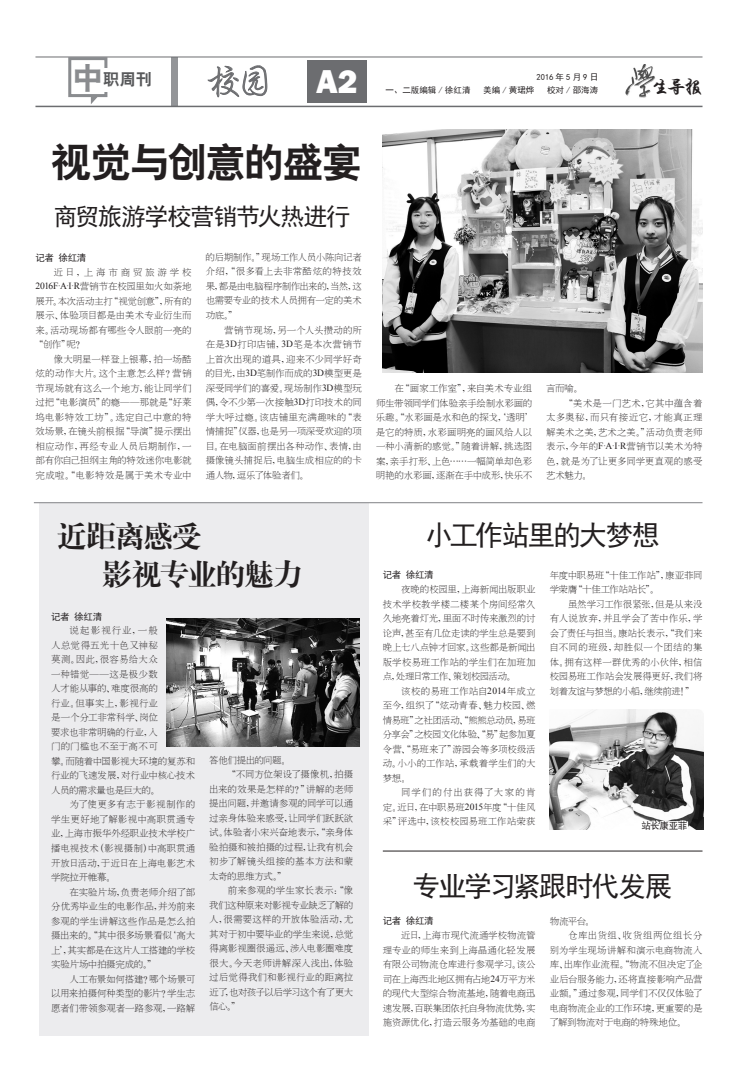
<style>
.page{position:relative;width:738px;height:1078px;background:#fff}
.page>*{position:absolute;margin:0;border:0;box-sizing:border-box;transform-origin:0 0}
.t1{font:40px "H Yb 2 gj";letter-spacing:-.035em;color:#231f20}
.t2{font:35px "H Yi 2 gj";color:#6c6d70}
.t3{font:800 34px "Franklin Gothic";color:#fff}
.t4{font:30px/38px "H Ya 4 gj";letter-spacing:-.055em;color:#231f20}
.t5{font:28px "Sim Hei";letter-spacing:-.08em;color:#231f20}
.t6{font:24px "Sim Hei";letter-spacing:-.045em;color:#231f20}
.t7{font:18px "H Yi 4 gj";color:#231f20;scale:1.1 1}
.t8{font:16.2px "H Yb 2 gj";color:#57585a}
.t9{font:9.5px/14.5px "H Ya 2 gj";letter-spacing:-.015em;color:#231f20;text-align:justify}
.t10{font:9.5px "H Ya 2 gj";letter-spacing:.02em;color:#231f20}
.t11{font:9.5px "H Ya 2 gj";letter-spacing:.005em;color:#231f20}
.t12{font:9.5px/14.5px "H Ya 2 gj";letter-spacing:-.035em;color:#231f20}
.t13{font:9.5px "H Ya 2 gj";letter-spacing:.015em;color:#231f20}
.t14{font:9.5px "H Ya 2 gj";letter-spacing:-.04em;color:#231f20}
.t15{font:9.5px "Sim Hei";letter-spacing:-.035em;color:#231f20}
.t16{font:9.5px "H Ya 2 gj";letter-spacing:.035em;color:#231f20}
.t17{font:9.5px "H Ya 2 gj";letter-spacing:-.075em;color:#231f20}
.t18{font:9.5px "H Ya 2 gj";letter-spacing:-.055em;color:#231f20}
.t19{font:9.5px "H Ya 2 gj";letter-spacing:-.045em;color:#231f20}
.t20{font:9.5px "H Ya 2 gj";letter-spacing:.05em;color:#231f20}
.t21{font:9.5px "H Ya 2 gj";letter-spacing:-.06em;color:#231f20}
.t22{font:8.5px "Sim Hei";color:#231f20}
.t23{font:8.5px "Sim Hei";letter-spacing:.25em;color:#231f20}
.s1{font-size:30.6px;color:#8a8c8f}
.s2{font-family:"Times New Roman"}
</style>
<div class="page">
<div style="left:40px;top:503px;width:329px;height:532px;background:#ececee"></div>
<div style="left:171px;top:57px;width:7px;height:49px;background:#939598"></div>
<svg style="left:207px;top:56px;width:61px;height:52px"></svg>
<img style="left:625px;top:65px;width:27px;height:33px">
<svg style="left:652px;top:66px;width:3px;height:16px"></svg>
<hr style="left:35px;top:57px;width:667px;height:1px;background:#6c6d70">
<hr style="left:35px;top:106px;width:667px;height:1px;background:#6c6d70">
<div style="left:307px;top:61px;width:59px;height:42px;background:#6c6d70"></div>
<svg style="left:67px;top:56px;width:42px;height:48px"></svg>
<div style="left:99px;top:68px;width:51px;height:23px;background:#fff"></div>
<img style="left:382px;top:130px;width:320px;height:242px">
<hr style="left:34px;top:502px;width:668px;height:1px;background:#808285">
<img style="left:166px;top:618px;width:193px;height:128px">
<img style="left:549px;top:709px;width:154px;height:120px">
<hr style="left:382px;top:850px;width:320px;height:1px;background:#231f20">
<svg style="left:637px;top:815px;width:51px;height:14px"></svg>
<h3 class="t8" style="left:72px;top:71px;width:81px"><span class="s1">中</span>职周刊</h3>
<h3 class="t3" style="left:316px;top:60px;width:43px">A2</h3>
<h2 class="t2" style="left:206px;top:64px;width:68px">校园</h2>
<p class="t23" style="left:536px;top:73px;width:63px">2016年5月9日</p>
<p class="t22" style="left:385px;top:86px;width:86px">一、二版编辑 / 徐红清</p>
<p class="t22" style="left:483px;top:86px;width:52px">美编 / 黄珺烨</p>
<p class="t22" style="left:546px;top:86px;width:52px">校对 / 邵海涛</p>
<h3 class="t7" style="left:651px;top:78px;width:48px">生导报</h3>
<h1 class="t1" style="left:51px;top:142px;width:312px">视觉与创意的盛宴</h1>
<h3 class="t6" style="left:54px;top:204px;width:298px">商贸旅游学校营销节火热进行</h3>
<p class="t15" style="left:35px;top:252px;width:53px">记者 徐红清</p>
<p class="t9" style="left:34px;top:264px;width:159px;text-indent:20px">近日，上海市商贸旅游学校<span class="s2">2016F·A·I·R</span>营销节在校园里如火如荼地展开。本次活动主打“视觉创意”，所有的展示、体验项目都是由美术专业衍生而来。活动现场都有哪些令人眼前一亮的“创作”呢？</p>
<p class="t9" style="left:35px;top:351px;width:158px;text-indent:18px">像大明星一样登上银幕，拍一场酷炫的动作大片。这个主意怎么样？营销节现场就有这么一个地方，能让同学们过把“电影演员”的瘾——那就是“好莱坞电影特效工坊”。选定自己中意的特效场景，在镜头前根据“导演”提示摆出相应动作，再经专业人员后期制作，一部有你自己担纲主角的特效迷你电影就完成啦。“电影特效是属于美术专业中</p>
<p class="t9" style="left:205px;top:250px;width:158px">的后期制作。”现场工作人员小陈向记者介绍，“很多看上去非常酷炫的特技效果，都是由电脑程序制作出来的，当然，这也需要专业的技术人员拥有一定的美术功底。”</p>
<p class="t9" style="left:205px;top:322px;width:158px;text-indent:19px">营销节现场，另一个人头攒动的所在是<span class="s2">3D</span>打印店铺，<span class="s2">3D</span>笔是本次营销节上首次出现的道具，迎来不少同学好奇的目光，由<span class="s2">3D</span>笔制作而成的<span class="s2">3D</span>模型更是深受同学们的喜爱。现场制作<span class="s2">3D</span>模型玩偶，令不少第一次接触<span class="s2">3D</span>打印技术的同学大呼过瘾。该店铺里充满趣味的“表情捕捉”仪器，也是另一项深受欢迎的项目。在电脑面前摆出各种动作、表情，由摄像镜头捕捉后，电脑生成相应的的卡通人物，逗乐了体验者们。</p>
<p class="t9" style="left:375px;top:381px;width:159px;text-align:left;text-indent:18px">在“画家工作室”，来自美术专业组师生带领同学们体验亲手绘制水彩画的乐趣。“水彩画是水和色的探戈，‘透明’是它的特质，水彩画明亮的画风给人以一种小清新的感觉。”随着讲解，挑选图案，亲手打形、上色……一幅简单却色彩明艳的水彩画，逐渐在手中成形，快乐不</p>
<p class="t9" style="left:546px;top:381px;width:38px">言而喻。</p>
<p class="t13" style="left:563px;top:398px;width:140px">“美术是一门艺术，它其中蕴含着</p>
<p class="t16" style="left:546px;top:412px;width:158px">太多奥秘，而只有接近它，才能真正理</p>
<p class="t9" style="left:546px;top:424px;width:158px">解美术之美，艺术之美。”活动负责老师</p>
<p class="t11" style="left:546px;top:441px;width:158px">表示，今年的<span class="s2">F·A·I·R</span>营销节以美术为特</p>
<p class="t11" style="left:546px;top:456px;width:158px">色，就是为了让更多同学更直观的感受</p>
<p class="t9" style="left:546px;top:468px;width:46px">艺术魅力。</p>
<h3 class="t4" style="left:102px;top:516px;width:202px;text-indent:-45px">近距离感受<br>影视专业的魅力</h3>
<p class="t15" style="left:51px;top:611px;width:53px">记者 徐红清</p>
<p class="t9" style="left:51px;top:623px;width:146px;text-align:left;text-indent:19px">说起影视行业，一般<br>人总觉得五光十色又神秘<br>莫测。因此，很容易给大众<br>一种错觉——这是极少数<br>人才能从事的、难度很高的<br>行业。但事实上，影视行业<br>是一个分工非常科学、岗位<br>要求也非常明确的行业，入<br>门的门槛也不至于高不可<br>攀。而随着中国影视大环境的复苏和行业的飞速发展，对行业中核心技术人员的需求量也是巨大的。</p>
<p class="t9" style="left:51px;top:797px;width:145px;text-indent:18px">为了使更多有志于影视制作的学生更好地了解影视中高职贯通专业，上海市振华外经职业技术学校广播电视技术（影视摄制）中高职贯通开放日活动，于近日在上海电影艺术学院拉开帷幕。</p>
<p class="t9" style="left:51px;top:884px;width:145px;text-indent:18px">在实验片场，负责老师介绍了部分优秀毕业生的电影作品，并为前来参观的学生讲解这些作品是怎么拍摄出来的。“其中很多场景看似‘高大上’，其实都是在这片人工搭建的学校实验片场中拍摄完成的。”</p>
<p class="t9" style="left:51px;top:971px;width:146px;text-indent:19px">人工布景如何搭建？哪个场景可以用来拍摄何种类型的影片？学生志愿者们带领参观者一路参观，一路解</p>
<p class="t21" style="left:209px;top:754px;width:83px">答他们提出的问题。</p>
<p class="t9" style="left:226px;top:766px;width:128px">“不同方位架设了摄像机，拍摄</p>
<p class="t9" style="left:209px;top:781px;width:146px">出来的效果是怎样的？”讲解的老师</p>
<p class="t9" style="left:209px;top:795px;width:145px">提出问题，并邀请参观的同学可以通</p>
<p class="t9" style="left:209px;top:810px;width:145px">过亲身体验来感受，让同学们跃跃欲</p>
<p class="t9" style="left:209px;top:824px;width:145px">试。体验者小宋兴奋地表示，“亲身体</p>
<p class="t9" style="left:209px;top:839px;width:145px">验拍摄和被拍摄的过程，让我有机会</p>
<p class="t10" style="left:209px;top:856px;width:145px">初步了解镜头组接的基本方法和蒙</p>
<p class="t14" style="left:209px;top:870px;width:79px">太奇的思维方式。”</p>
<p class="t10" style="left:227px;top:885px;width:127px">前来参观的学生家长表示：“像</p>
<p class="t18" style="left:209px;top:899px;width:145px">我们这种原来对影视专业缺乏了解的</p>
<p class="t10" style="left:209px;top:914px;width:145px">人，很需要这样的开放体验活动，尤</p>
<p class="t9" style="left:209px;top:926px;width:145px">其对于初中要毕业的学生来说，总觉</p>
<p class="t9" style="left:209px;top:940px;width:145px">得离影视圈很遥远、涉入电影圈难度</p>
<p class="t10" style="left:209px;top:957px;width:145px">很大。今天老师讲解深入浅出，体验</p>
<p class="t13" style="left:209px;top:972px;width:145px">过后觉得我们和影视行业的距离拉</p>
<p class="t17" style="left:209px;top:986px;width:145px">近了，也对孩子以后学习这个有了更大</p>
<p class="t9" style="left:209px;top:998px;width:33px">信心。”</p>
<h3 class="t5" style="left:425px;top:520px;width:236px">小工作站里的大梦想</h3>
<p class="t15" style="left:382px;top:570px;width:53px">记者 徐红清</p>
<p class="t9" style="left:382px;top:582px;width:154px;text-indent:18px">夜晚的校园里，上海新闻出版职业技术学校教学楼二楼某个房间经常久久地亮着灯光，里面不时传来激烈的讨论声，甚至有几位走读的学生总是要到晚上七八点钟才回家。这些都是新闻出版学校易班工作站的学生们在加班加点，处理日常工作、策划校园活动。</p>
<p class="t9" style="left:382px;top:683px;width:154px;text-indent:18px">该校的易班工作站自<span class="s2">2014</span>年成立至今，组织了“炫动青春、魅力校园、燃情易班”之社团活动、“熊熊总动员，易班分享会”之校园文化体验、“易”起参加夏令营、“易班来了”游园会等多项校级活动。小小的工作站，承载着学生们的大梦想。</p>
<p class="t9" style="left:382px;top:785px;width:154px;text-indent:18px">同学们的付出获得了大家的肯定。近日，在中职易班<span class="s2">2015</span>年度“十佳风采”评选中，该校校园易班工作站荣获</p>
<p class="t12" style="left:549px;top:567px;width:154px">年度中职易班“十佳工作站”，康亚菲同学荣膺“十佳工作站站长”。</p>
<p class="t9" style="left:549px;top:596px;width:154px;text-indent:19px">虽然学习工作很紧张，但是从来没有人说放弃，并且学会了苦中作乐，学会了责任与担当。康站长表示，“我们来自不同的班级，却胜似一个团结的集体。拥有这样一群优秀的小伙伴，相信校园易班工作站会发展得更好，我们将划着友谊与梦想的小船，继续前进！”</p>
<p class="t15" style="left:641px;top:821px;width:47px">站长康亚菲</p>
<h3 class="t5" style="left:412px;top:871px;width:261px">专业学习紧跟时代发展</h3>
<p class="t15" style="left:382px;top:916px;width:53px">记者 徐红清</p>
<p class="t9" style="left:382px;top:928px;width:154px;text-indent:19px">近日，上海市现代流通学校物流管理专业的师生来到上海晶通化轻发展有限公司物流仓库进行参观学习。该公司在上海西北地区拥有占地<span class="s2">24</span>万平方米的现代大型综合物流基地，随着电商迅速发展，百联集团依托自身物流优势，实施资源优化，打造云服务为基础的电商</p>
<p class="t9" style="left:549px;top:913px;width:46px">物流平台。</p>
<p class="t20" style="left:567px;top:930px;width:136px">仓库出货组、收货组两位组长分</p>
<p class="t11" style="left:549px;top:944px;width:154px">别为学生现场讲解和演示电商物流入</p>
<p class="t9" style="left:549px;top:956px;width:154px">库、出库作业流程。“物流不但决定了企</p>
<p class="t12" style="left:549px;top:971px;width:154px">业后台服务能力，还将直接影响产品营</p>
<p class="t14" style="left:549px;top:988px;width:154px">业额。”通过参观，同学们不仅仅体验了</p>
<p class="t9" style="left:549px;top:1000px;width:154px">电商物流企业的工作环境，更重要的是</p>
<p class="t19" style="left:549px;top:1017px;width:138px">了解到物流对于电商的特殊地位。</p>
</div>
